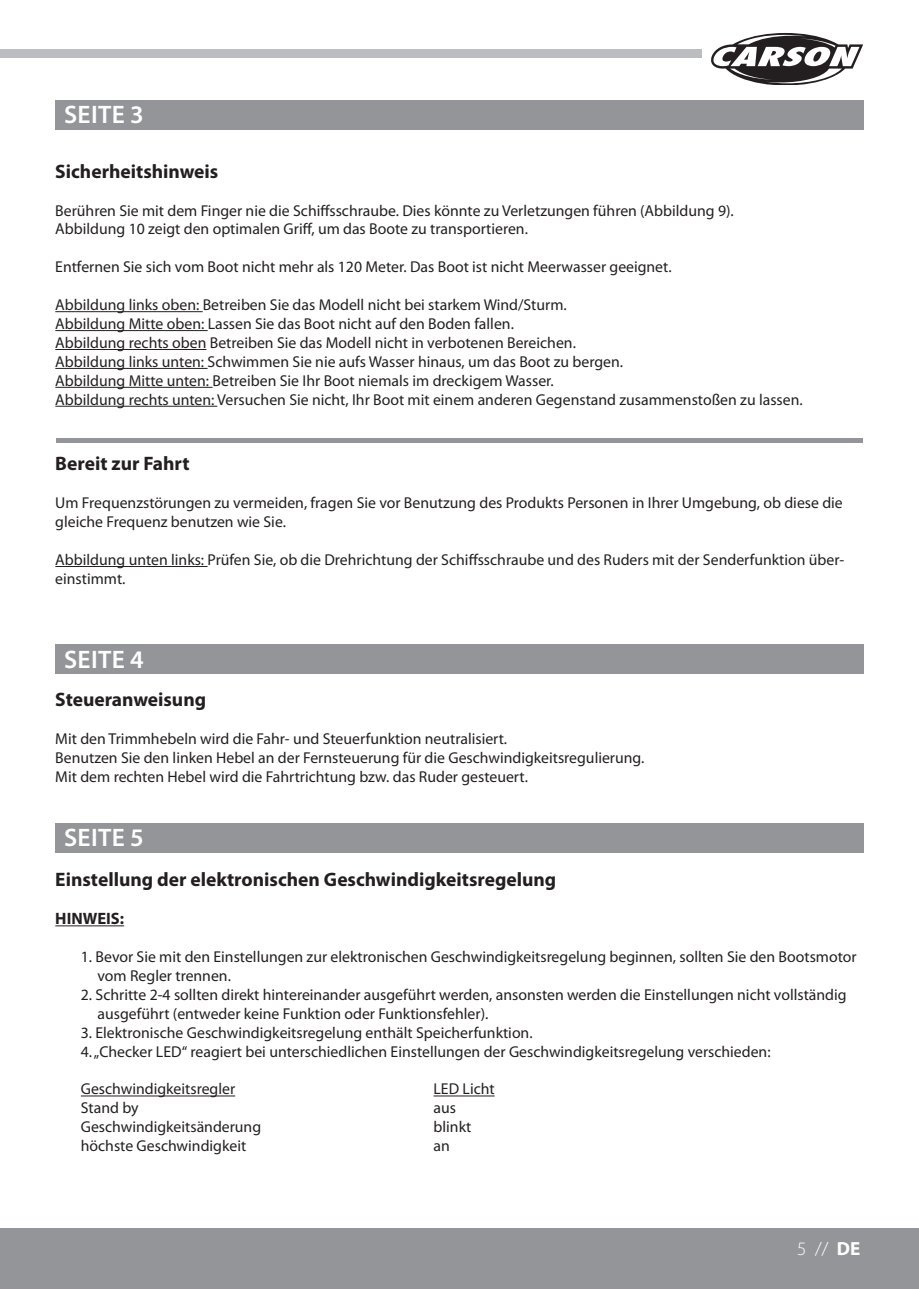
<style>
.page{position:relative;width:919px;height:1289px;background:#fff}
.page>*{position:absolute;margin:0;border:0;box-sizing:border-box;transform-origin:0 0}
.listen_headlines_wei{font:600 25.35px "Myriad Pro";letter-spacing:.015em;color:#fff}
.t1{font:700 19.5px "Myriad Pro";color:#231f20}
.t2{font:300 19.05px "Myriad Pro";color:#fff}
.t3{font:700 16.5px "Myriad Pro";color:#231f20}
.t4{font:15.75px/18.9px "Myriad Pro";color:#231f20}
.s1{font-weight:700}
</style>
<div class="page">
<div style="left:0;top:1228px;width:13px;height:60px;background:#939598"></div>
<div style="left:13px;top:1228px;width:905px;height:60px;background:#939598"></div>
<div style="left:0;top:49px;width:702px;height:8px;background:#bcbdc0"></div>
<svg style="left:711px;top:33px;width:153px;height:51px"></svg>
<hr style="left:55px;top:311px;width:148px;height:1px;background:#231f20">
<hr style="left:55px;top:330px;width:153px;height:1px;background:#231f20">
<hr style="left:55px;top:349px;width:151px;height:1px;background:#231f20">
<hr style="left:55px;top:368px;width:152px;height:1px;background:#231f20">
<hr style="left:55px;top:387px;width:157px;height:1px;background:#231f20">
<hr style="left:55px;top:406px;width:162px;height:1px;background:#231f20">
<hr style="left:55px;top:566px;width:152px;height:1px;background:#231f20">
<hr style="left:55px;top:925px;width:69px;height:1px;background:#231f20">
<hr style="left:81px;top:1095px;width:154px;height:1px;background:#231f20">
<hr style="left:433px;top:1095px;width:61px;height:1px;background:#231f20">
<hr style="left:56px;top:438px;width:806px;height:4px;background:#939598">
<div style="left:55px;top:100px;width:808px;height:29px;background:#939598"></div>
<div style="left:55px;top:823px;width:808px;height:30px;background:#939598"></div>
<div style="left:55px;top:644px;width:808px;height:30px;background:#939598"></div>
<p class="listen_headlines_wei" style="left:64px;top:98px;width:81px">SEITE 3</p>
<p class="t1" style="left:55px;top:160px;width:164px">Sicherheitshinweis</p>
<p class="t4" style="left:55px;top:200px;width:680px">Berühren Sie mit dem Finger nie die Schiffsschraube. Dies könnte zu Verletzungen führen (Abbildung 9).</p>
<p class="t4" style="left:55px;top:219px;width:474px">Abbildung 10 zeigt den optimalen Griff, um das Boote zu transportieren.</p>
<p class="t4" style="left:55px;top:257px;width:617px">Entfernen Sie sich vom Boot nicht mehr als 120 Meter. Das Boot ist nicht Meerwasser geeignet.</p>
<p class="t4" style="left:55px;top:295px;width:513px">Abbildung links oben: Betreiben Sie das Modell nicht bei starkem Wind/Sturm.</p>
<p class="t4" style="left:55px;top:314px;width:460px">Abbildung Mitte oben: Lassen Sie das Boot nicht auf den Boden fallen.</p>
<p class="t4" style="left:55px;top:333px;width:522px">Abbildung rechts oben Betreiben Sie das Modell nicht in verbotenen Bereichen.</p>
<p class="t4" style="left:55px;top:352px;width:569px">Abbildung links unten: Schwimmen Sie nie aufs Wasser hinaus, um das Boot zu bergen.</p>
<p class="t4" style="left:55px;top:371px;width:500px">Abbildung Mitte unten: Betreiben Sie Ihr Boot niemals im dreckigem Wasser.</p>
<p class="t4" style="left:55px;top:389px;width:749px">Abbildung rechts unten: Versuchen Sie nicht, Ihr Boot mit einem anderen Gegenstand zusammenstoßen zu lassen.</p>
<p class="t1" style="left:55px;top:453px;width:136px">Bereit zur Fahrt</p>
<p class="t4" style="left:55px;top:493px;width:789px">Um Frequenzstörungen zu vermeiden, fragen Sie vor Benutzung des Produkts Personen in Ihrer Umgebung, ob diese die gleiche Frequenz benutzen wie Sie.</p>
<p class="t4" style="left:55px;top:550px;width:790px">Abbildung unten links: Prüfen Sie, ob die Drehrichtung der Schiffsschraube und des Ruders mit der Senderfunktion über&shy;einstimmt.</p>
<p class="listen_headlines_wei" style="left:64px;top:643px;width:81px">SEITE 4</p>
<p class="t1" style="left:55px;top:688px;width:152px">Steueranweisung</p>
<p class="t4" style="left:55px;top:729px;width:453px">Mit den Trimmhebeln wird die Fahr- und Steuerfunktion neutralisiert.</p>
<p class="t4" style="left:55px;top:748px;width:590px">Benutzen Sie den linken Hebel an der Fernsteuerung für die Geschwindigkeitsregulierung.</p>
<p class="t4" style="left:55px;top:767px;width:474px">Mit dem rechten Hebel wird die Fahrtrichtung bzw. das Ruder gesteuert.</p>
<p class="listen_headlines_wei" style="left:64px;top:821px;width:81px">SEITE 5</p>
<p class="t1" style="left:55px;top:868px;width:502px">Einstellung der elektronischen Geschwindigkeitsregelung</p>
<p class="t3" style="left:55px;top:909px;width:70px">HINWEIS:</p>
<p class="t4" style="left:81px;top:947px;width:777px">1. Bevor Sie mit den Einstellungen zur elektronischen Geschwindigkeitsregelung beginnen, sollten Sie den Bootsmotor</p>
<p class="t4" style="left:97px;top:965px;width:135px">vom Regler trennen.</p>
<p class="t4" style="left:81px;top:984px;width:767px">2. Schritte 2-4 sollten direkt hintereinander ausgeführt werden, ansonsten werden die Einstellungen nicht vollständig</p>
<p class="t4" style="left:97px;top:1003px;width:392px">ausgeführt (entweder keine Funktion oder Funktionsfehler).</p>
<p class="t4" style="left:81px;top:1022px;width:453px">3. Elektronische Geschwindigkeitsregelung enthält Speicherfunktion.</p>
<p class="t4" style="left:81px;top:1041px;width:691px">4. „Checker LED“ reagiert bei unterschiedlichen Einstellungen der Geschwindigkeitsregelung verschieden:</p>
<p class="t4" style="left:81px;top:1079px;width:156px">Geschwindigkeitsregler</p>
<p class="t4" style="left:433px;top:1079px;width:63px">LED Licht</p>
<p class="t4" style="left:81px;top:1098px;width:59px">Stand by</p>
<p class="t4" style="left:433px;top:1098px;width:24px">aus</p>
<p class="t4" style="left:81px;top:1117px;width:182px">Geschwindigkeitsänderung</p>
<p class="t4" style="left:433px;top:1117px;width:39px">blinkt</p>
<p class="t4" style="left:81px;top:1136px;width:167px">höchste Geschwindigkeit</p>
<p class="t4" style="left:433px;top:1136px;width:18px">an</p>
<p class="t2" style="left:797px;top:1237px;width:64px">5 // <span class="s1">DE</span></p>
</div>
